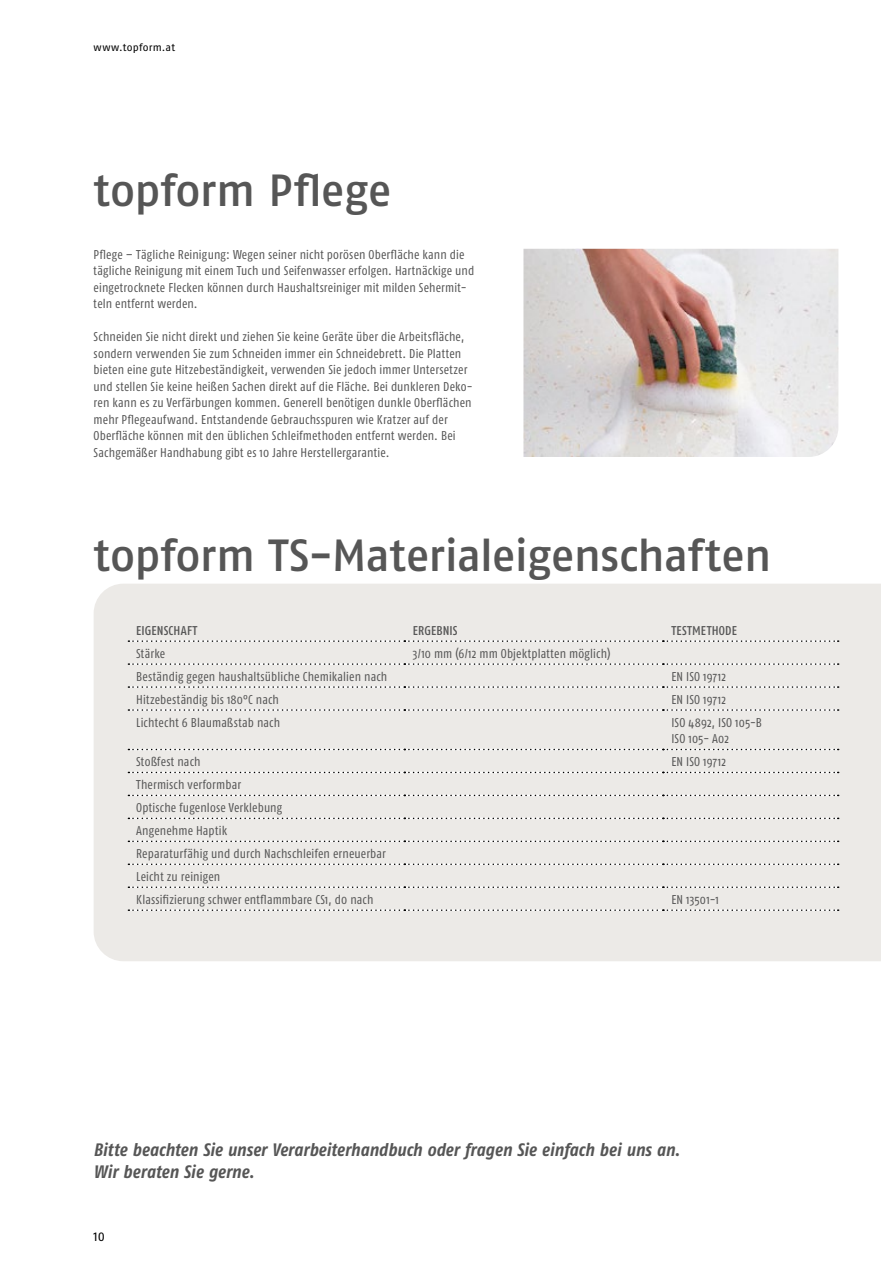
<style>
.page{position:relative;width:881px;height:1263px;background:#fff}
.page>*{position:absolute;margin:0;border:0;box-sizing:border-box;transform-origin:0 0}
.t1{font:45px "Fago No Med";letter-spacing:-.015em;color:#565656}
.t2{font:italic 700 18px/21.6px "Fago Co";color:#565656}
.t3{font:12.75px/16.5px "Fago Co";letter-spacing:.01em;color:#565656}
.t4{font:12.75px "Fago Co Med";letter-spacing:.01em;color:#565656}
.t5{font:12.75px "Fago Co Med";letter-spacing:.03em;color:#565656}
.t6{font:12.75px "Fago No Regular LF";color:#000}
.t7{font:10.5px "Fago No Regular LF";letter-spacing:.025em;color:#000}
</style>
<div class="page">
<img style="left:523px;top:249px;width:315px;height:208px">
<div style="left:94px;top:584px;width:786px;height:377px;background:#eceae7"></div>
<svg style="left:128px;top:640px;width:710px;height:2px"></svg>
<svg style="left:128px;top:663px;width:710px;height:2px"></svg>
<svg style="left:128px;top:686px;width:710px;height:2px"></svg>
<svg style="left:128px;top:709px;width:710px;height:2px"></svg>
<svg style="left:128px;top:749px;width:710px;height:1px"></svg>
<svg style="left:128px;top:772px;width:710px;height:1px"></svg>
<svg style="left:128px;top:795px;width:710px;height:1px"></svg>
<svg style="left:128px;top:818px;width:710px;height:1px"></svg>
<svg style="left:128px;top:840px;width:710px;height:2px"></svg>
<svg style="left:128px;top:863px;width:710px;height:2px"></svg>
<svg style="left:128px;top:886px;width:710px;height:2px"></svg>
<svg style="left:128px;top:909px;width:710px;height:2px"></svg>
<p class="t7" style="left:94px;top:41px;width:83px">www.topform.at</p>
<h1 class="t1" style="left:94px;top:164px;width:299px">topform Pflege</h1>
<p class="t3" style="left:94px;top:246px;width:382px">Pflege – Tägliche Reinigung: Wegen seiner nicht porösen Oberfläche kann die tägliche Reinigung mit einem Tuch und Seifenwasser erfolgen. Hartnäckige und eingetrocknete Flecken können durch Haushaltsreiniger mit milden Sehermit&shy;teln entfernt werden.</p>
<p class="t3" style="left:94px;top:329px;width:380px">Schneiden Sie nicht direkt und ziehen Sie keine Geräte über die Arbeitsfläche, sondern verwenden Sie zum Schneiden immer ein Schneidebrett. Die Platten bieten eine gute Hitzebeständigkeit, verwenden Sie jedoch immer Untersetzer und stellen Sie keine heißen Sachen direkt auf die Fläche. Bei dunkleren Deko&shy;ren kann es zu Verfärbungen kommen. Generell benötigen dunkle Oberflächen mehr Pflegeaufwand. Entstandende Gebrauchsspuren wie Kratzer auf der Oberfläche können mit den üblichen Schleifmethoden entfernt werden. Bei Sachgemäßer Handhabung gibt es 10 Jahre Herstellergarantie.</p>
<h1 class="t1" style="left:94px;top:529px;width:679px">topform TS-Materialeigenschaften</h1>
<p class="t4" style="left:136px;top:623px;width:63px">EIGENSCHAFT</p>
<p class="t4" style="left:412px;top:623px;width:46px">ERGEBNIS</p>
<p class="t5" style="left:671px;top:623px;width:67px">TESTMETHODE</p>
<p class="t3" style="left:136px;top:645px;width:31px">Stärke</p>
<p class="t3" style="left:412px;top:645px;width:199px">3/10 mm (6/12 mm Objektplatten möglich)</p>
<p class="t3" style="left:136px;top:668px;width:252px">Beständig gegen haushaltsübliche Chemikalien nach</p>
<p class="t3" style="left:671px;top:668px;width:56px">EN ISO 19712</p>
<p class="t3" style="left:136px;top:691px;width:144px">Hitzebeständig bis 180°C nach</p>
<p class="t3" style="left:671px;top:691px;width:56px">EN ISO 19712</p>
<p class="t3" style="left:136px;top:714px;width:145px">Lichtecht 6 Blaumaßstab nach</p>
<p class="t3" style="left:671px;top:714px;width:92px">ISO 4892, ISO 105-B<br>ISO 105- A02</p>
<p class="t3" style="left:136px;top:753px;width:66px">Stoßfest nach</p>
<p class="t3" style="left:671px;top:753px;width:56px">EN ISO 19712</p>
<p class="t3" style="left:136px;top:773px;width:251px;line-height:23px">Thermisch verformbar<br>Optische fugenlose Verklebung<br>Angenehme Haptik<br>Reparaturfähig und durch Nachschleifen erneuerbar<br>Leicht zu reinigen<br>Klassifizierung schwer entflammbare CS1, d0 nach</p>
<p class="t3" style="left:671px;top:891px;width:49px">EN 13501-1</p>
<h2 class="t2" style="left:94px;top:1139px;width:587px">Bitte beachten Sie unser Verarbeiterhandbuch oder fragen Sie einfach bei uns an.<br>Wir beraten Sie gerne.</h2>
<p class="t6" style="left:94px;top:1229px;width:13px">10</p>
</div>
